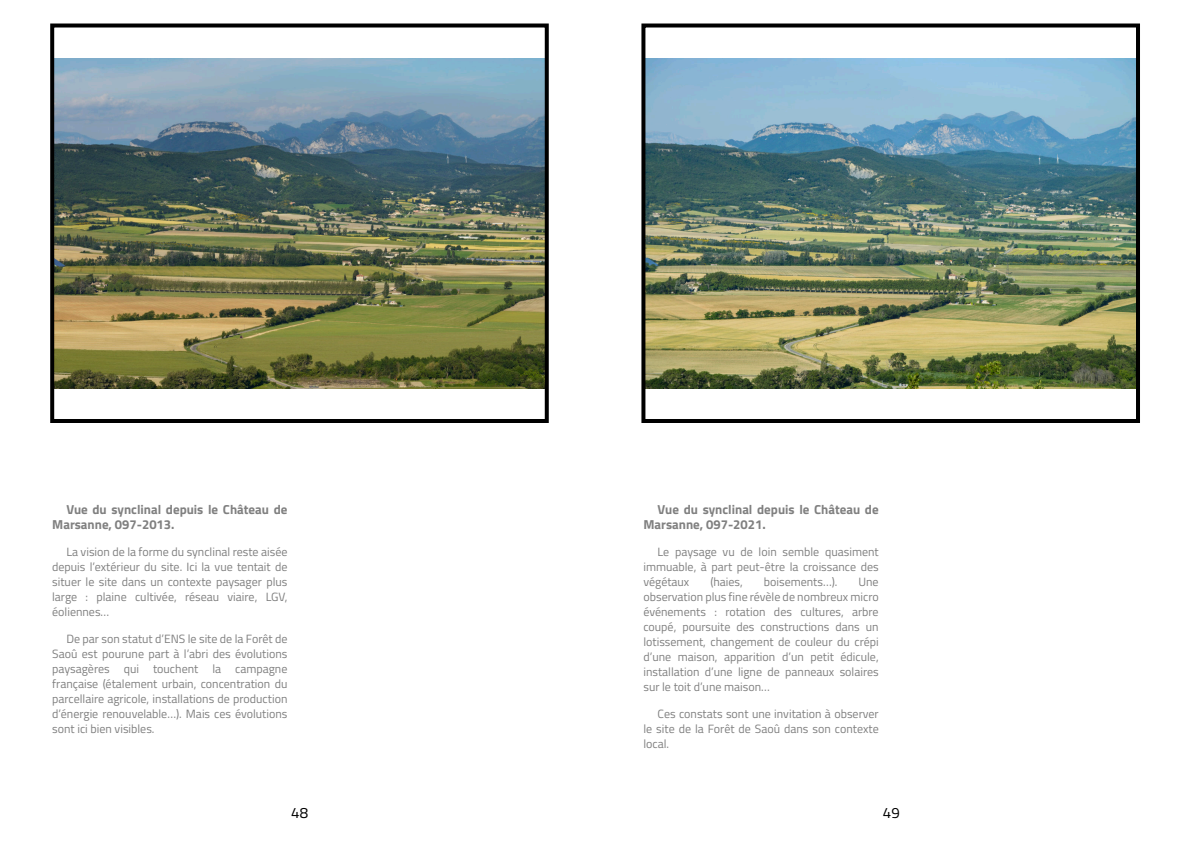
<style>
.page{position:relative;width:1191px;height:842px;background:#fff}
.page>*{position:absolute;margin:0;border:0;box-sizing:border-box;transform-origin:0 0}
.t1{font:15px "Titillium Web";color:#000}
.t2{font:700 13px/15px "Titillium Web";color:#808080}
.t3{font:12px/15px "Titillium Web";color:#808080;text-align:justify}
</style>
<div class="page">
<img style="left:55px;top:58px;width:489px;height:330px">
<div style="left:50px;top:24px;width:499px;height:399px;border:4px solid #000"></div>
<img style="left:646px;top:58px;width:489px;height:330px">
<div style="left:641px;top:24px;width:499px;height:399px;border:4px solid #000"></div>
<p class="t2" style="left:52px;top:502px;width:237px;text-indent:14px">Vue du synclinal depuis le Château de<br>Marsanne, 097-2013.</p>
<p class="t3" style="left:52px;top:544px;width:237px;text-indent:14px">La vision de la forme du synclinal reste aisée depuis l’extérieur du site. Ici la vue tentait de situer le site dans un contexte paysager plus large : plaine cultivée, réseau viaire, LGV, éoliennes…</p>
<p class="t3" style="left:52px;top:631px;width:237px;text-indent:14px">De par son statut d’ENS le site de la Forêt de Saoû est pourune part à l’abri des évolutions paysagères qui touchent la campagne française (étalement urbain, concentration du parcellaire agricole, installations de production d’énergie renouvelable…). Mais ces évolutions sont ici bien visibles.</p>
<p class="t1" style="left:291px;top:801px;width:18px">48</p>
<p class="t2" style="left:643px;top:501px;width:237px;text-indent:14px">Vue du synclinal depuis le Château de<br>Marsanne, 097-2021.</p>
<p class="t3" style="left:643px;top:544px;width:237px;text-indent:14px">Le paysage vu de loin semble quasiment immuable, à part peut-être la croissance des végétaux</p>
<p class="t3" style="left:710px;top:574px;width:34px">(haies,</p>
<p class="t3" style="left:764px;top:574px;width:75px">boisements…).</p>
<p class="t3" style="left:643px;top:574px;width:237px;text-indent:215px">Une observation plus fine révèle de nombreux micro événements : rotation des cultures, arbre coupé, poursuite des constructions dans un lotissement, changement de couleur du crépi d’une maison, apparition d’un petit édicule, installation d’une ligne de panneaux solaires sur le toit d’une maison…</p>
<p class="t3" style="left:643px;top:706px;width:237px;text-indent:14px">Ces constats sont une invitation à observer le site de la Forêt de Saoû dans son contexte local.</p>
<p class="t1" style="left:883px;top:801px;width:18px">49</p>
</div>
